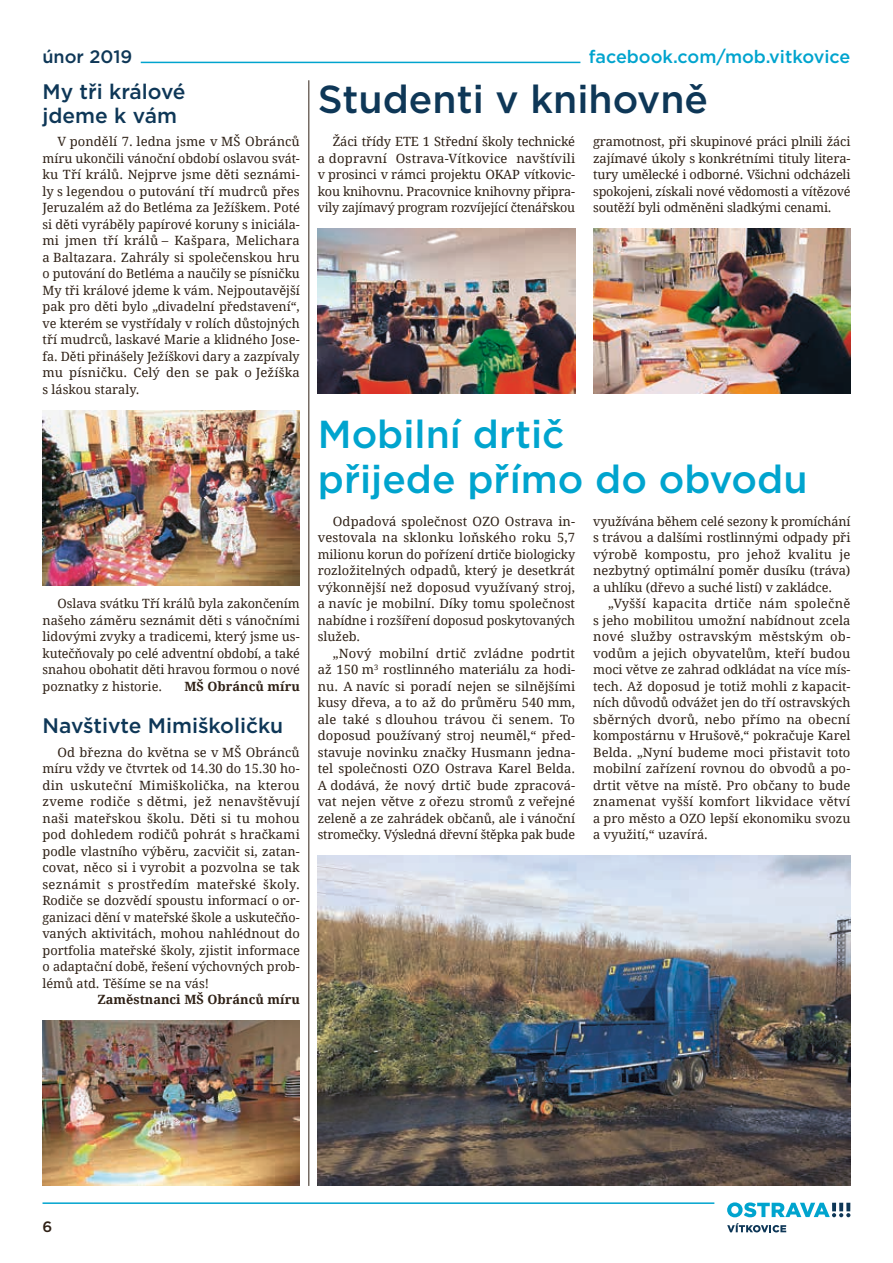
<style>
.page{position:relative;width:893px;height:1263px;background:#fff}
.page>*{position:absolute;margin:0;border:0;box-sizing:border-box;transform-origin:0 0}
.t1{font:500 39px/45px "Gotham";color:#00a4ce}
.t2{font:500 39px "Gotham";color:#0e3757}
.t3{font:500 21px/24px "Gotham";color:#0e3757}
.t4{font:500 18px "Gotham";color:#00a4ce}
.t5{font:500 18px "Gotham";color:#0e3757}
.t6{font:500 15px "Gotham";color:#2f2116}
.t7{font:12.75px/16.5px "Droid Serif";letter-spacing:-.01em;color:#2f2116;text-align:justify}
.t8{font:700 12.75px "Droid Serif";color:#2f2116}
</style>
<div class="page">
<svg style="left:727px;top:1202px;width:123px;height:15px"></svg>
<svg style="left:727px;top:1223px;width:59px;height:9px"></svg>
<hr style="left:43px;top:1202px;width:671px;height:2px;background:#00a4ce">
<hr style="left:141px;top:62px;width:439px;height:1px;background:#00a4ce">
<hr style="left:308px;top:80px;width:1px;height:1106px;background:#2f2116">
<img style="left:318px;top:856px;width:532px;height:330px">
<img style="left:43px;top:410px;width:257px;height:175px">
<img style="left:318px;top:229px;width:257px;height:165px">
<img style="left:593px;top:229px;width:257px;height:165px">
<img style="left:43px;top:1021px;width:257px;height:165px">
<h3 class="t5" style="left:42px;top:45px;width:91px">únor 2019</h3>
<h2 class="t3" style="left:43px;top:79px;width:145px">My tři králové jdeme k vám</h2>
<p class="t7" style="left:43px;top:134px;width:259px;text-indent:15px">V pondělí 7. ledna jsme v MŠ Obránců míru ukončili vánoční období oslavou svát&shy;ku Tří králů. Nejprve jsme děti seznámi&shy;ly s legendou o putování tří mudrců přes Jeruzalém až do Betléma za Ježíškem. Poté si děti vyráběly papírové koruny s iniciála&shy;mi jmen tří králů – Kašpara, Melichara a Baltazara. Zahrály si společenskou hru o putování do Betléma a naučily se písničku My tři králové jdeme k vám. Nejpoutavější pak pro děti bylo „divadelní představení“, ve kterém se vystřídaly v rolích důstojných tří mudrců, laskavé Marie a klidného Jose&shy;fa. Děti přinášely Ježíškovi dary a zazpívaly mu písničku. Celý den se pak o Ježíška s láskou staraly.</p>
<p class="t7" style="left:43px;top:596px;width:259px;text-indent:15px">Oslava svátku Tří králů byla zakončením našeho záměru seznámit děti s vánočními lidovými zvyky a tradicemi, který jsme us&shy;kutečňovaly po celé adventní období, a také snahou obohatit děti hravou formou o nové poznatky z historie.</p>
<p class="t8" style="left:184px;top:678px;width:117px">MŠ Obránců míru</p>
<h2 class="t3" style="left:43px;top:713px;width:242px">Navštivte Mimiškoličku</h2>
<p class="t7" style="left:43px;top:744px;width:259px;text-indent:15px">Od března do května se v MŠ Obránců míru vždy ve čtvrtek od 14.30 do 15.30 ho&shy;din uskuteční Mimiškolička, na kterou zveme rodiče s dětmi, jež nenavštěvují naši mateřskou školu. Děti si tu mohou pod dohledem rodičů pohrát s hračkami podle vlastního výběru, zacvičit si, zatan&shy;covat, něco si i vyrobit a pozvolna se tak seznámit s prostředím mateřské školy.<br>Rodiče se dozvědí spoustu informací o or&shy;ganizaci dění v mateřské škole a uskutečňo&shy;vaných aktivitách, mohou nahlédnout do portfolia mateřské školy, zjistit informace o adaptační době, řešení výchovných prob&shy;lémů atd. Těšíme se na vás!</p>
<p class="t8" style="left:97px;top:992px;width:204px">Zaměstnanci MŠ Obránců míru</p>
<h3 class="t4" style="left:589px;top:45px;width:263px">facebook.com/mob.vitkovice</h3>
<h1 class="t2" style="left:318px;top:74px;width:392px">Studenti v knihovně</h1>
<p class="t7" style="left:318px;top:134px;width:259px;text-indent:15px">Žáci třídy ETE 1 Střední školy technické a dopravní Ostrava‑Vítkovice navštívili v prosinci v rámci projektu OKAP vítkovic&shy;kou knihovnu. Pracovnice knihovny připra&shy;vily zajímavý program rozvíjející čtenářskou</p>
<p class="t7" style="left:593px;top:134px;width:259px">gramotnost, při skupinové práci plnili žáci zajímavé úkoly s konkrétními tituly litera&shy;tury umělecké i odborné. Všichni odcházeli spokojeni, získali nové vědomosti a vítězové soutěží byli odměněni sladkými cenami.</p>
<h1 class="t1" style="left:318px;top:411px;width:491px">Mobilní drtič<br>přijede přímo do obvodu</h1>
<p class="t7" style="left:318px;top:513px;width:259px;text-indent:15px">Odpadová společnost OZO Ostrava in&shy;vestovala na sklonku loňského roku 5,7 milionu korun do pořízení drtiče biologicky rozložitelných odpadů, který je desetkrát výkonnější než doposud využívaný stroj, a navíc je mobilní. Díky tomu společnost nabídne i rozšíření doposud poskytovaných služeb.</p>
<p class="t7" style="left:318px;top:645px;width:259px;text-indent:15px">„Nový mobilní drtič zvládne podrtit až 150 m<sup>3</sup> rostlinného materiálu za hodi&shy;nu. A navíc si poradí nejen se silnějšími kusy dřeva, a to až do průměru 540 mm, ale také s dlouhou trávou či senem. To doposud používaný stroj neuměl,“ před&shy;stavuje novinku značky Husmann jedna&shy;tel společnosti OZO Ostrava Karel Belda.<br>A dodává, že nový drtič bude zpracová&shy;vat nejen větve z ořezu stromů z veřejné zeleně a ze zahrádek občanů, ale i vánoční stromečky. Výsledná dřevní štěpka pak bude</p>
<p class="t7" style="left:593px;top:513px;width:259px">využívána během celé sezony k promíchání s trávou a dalšími rostlinnými odpady při výrobě kompostu, pro jehož kvalitu je nezbytný optimální poměr dusíku (tráva) a uhlíku (dřevo a suché listí) v zakládce.</p>
<p class="t7" style="left:593px;top:596px;width:259px;text-indent:15px">„Vyšší kapacita drtiče nám společně s jeho mobilitou umožní nabídnout zcela nové služby ostravským městským ob&shy;vodům a jejich obyvatelům, kteří budou moci větve ze zahrad odkládat na více mís&shy;tech. Až doposud je totiž mohli z kapacit&shy;ních důvodů odvážet jen do tří ostravských sběrných dvorů, nebo přímo na obecní kompostárnu v Hrušově,“ pokračuje Karel Belda. „Nyní budeme moci přistavit toto mobilní zařízení rovnou do obvodů a po&shy;drtit větve na místě. Pro občany to bude znamenat vyšší komfort likvidace větví a pro město a OZO lepší ekonomiku svozu a využití,“ uzavírá.</p>
<p class="t6" style="left:43px;top:1217px;width:11px">6</p>
</div>
